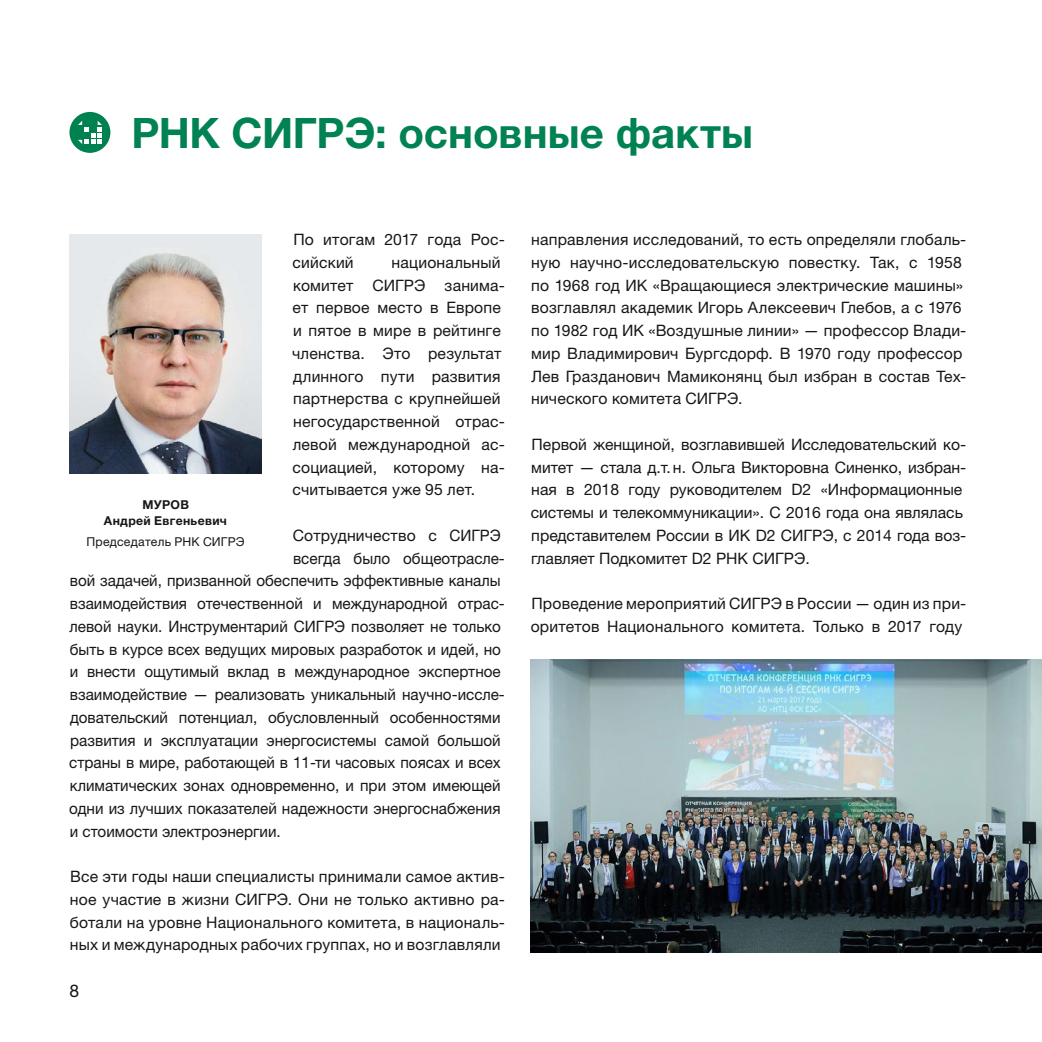
<style>
.page{position:relative;width:1042px;height:1042px;background:#fff}
.page>*{position:absolute;margin:0;border:0;box-sizing:border-box;transform-origin:0 0}
.t1{font:700 42px "Helvetica Neue LTW1 G";color:#008252}
.t2{font:17.5px "Helvetica Neue LTW1 G";color:#181716}
.t3{font:15.75px/22.8px "Helvetica Neue LTW1 G";color:#181716}
.t4{font:700 12.25px/15.8px "Helvetica Neue LTW1 G";letter-spacing:.025em;color:#181716;text-align:center}
.t5{font:12.25px "Helvetica Neue LTW1 G";letter-spacing:.015em;color:#181716}
</style>
<div class="page">
<div style="left:69px;top:112px;width:41px;height:41px;background:#008250;border-radius:50%"></div>
<svg style="left:78px;top:121px;width:24px;height:23px"></svg>
<img style="left:70px;top:234px;width:191px;height:239px">
<img style="left:531px;top:660px;width:511px;height:292px">
<h1 class="t1" style="left:131px;top:107px;width:623px">РНК СИГРЭ: основные факты</h1>
<p class="t3" style="left:292px;top:228px;width:214px">По итогам 2017 года Рос&shy;сийский</p>
<p class="t3" style="left:292px;top:251px;width:214px;text-indent:99px">национальный комитет СИГРЭ занима&shy;ет первое место в Европе и пятое в мире в рейтинге членства. Это результат длинного пути развития партнерства с крупнейшей негосударственной отрас&shy;левой международной ас&shy;социацией, которому на&shy;считывается уже 95 лет.</p>
<p class="t3" style="left:293px;top:524px;width:210px">Сотрудничество с СИГРЭ</p>
<p class="t3" style="left:293px;top:546px;width:213px">всегда было общеотрасле-</p>
<p class="t3" style="left:70px;top:569px;width:432px">вой задачей, призванной обеспечить эффективные каналы</p>
<p class="t3" style="left:70px;top:592px;width:436px">взаимодействия отечественной и международной отрас-</p>
<p class="t3" style="left:70px;top:615px;width:433px">левой науки. Инструментарий СИГРЭ позволяет не только</p>
<p class="t3" style="left:70px;top:637px;width:433px">быть в курсе всех ведущих мировых разработок и идей, но</p>
<p class="t3" style="left:70px;top:660px;width:432px">и внести ощутимый вклад в международное экспертное</p>
<p class="t3" style="left:70px;top:683px;width:436px">взаимодействие — реализовать уникальный научно-иссле-</p>
<p class="t3" style="left:70px;top:706px;width:432px">довательский потенциал, обусловленный особенностями</p>
<p class="t3" style="left:70px;top:728px;width:432px">развития и эксплуатации энергосистемы самой большой</p>
<p class="t3" style="left:69px;top:751px;width:433px">страны в мире, работающей в 11‑ти часовых поясах и всех</p>
<p class="t3" style="left:70px;top:774px;width:432px">климатических зонах одновременно, и при этом имеющей</p>
<p class="t3" style="left:69px;top:797px;width:433px">одни из лучших показателей надежности энергоснабжения</p>
<p class="t3" style="left:70px;top:819px;width:212px">и стоимости электроэнергии.</p>
<p class="t3" style="left:70px;top:865px;width:437px;text-align:justify">Все эти годы наши специалисты принимали самое актив&shy;ное участие в жизни СИГРЭ. Они не только активно ра&shy;ботали на уровне Национального комитета, в националь&shy;ных и международных рабочих группах, но и возглавляли</p>
<p class="t4" style="left:104px;top:496px;width:124px">МУРОВ<br>Андрей Евгеньевич</p>
<p class="t5" style="left:86px;top:533px;width:160px">Председатель РНК СИГРЭ</p>
<p class="t2" style="left:69px;top:980px;width:11px">8</p>
<p class="t3" style="left:531px;top:228px;width:436px">направления исследований, то есть определяли глобаль&shy;ную научно-исследовательскую повестку. Так, с 1958 по 1968 год ИК «Вращающиеся электрические машины» возглавлял академик Игорь Алексеевич Глебов, а с 1976 по 1982 год ИК «Воздушные линии» — профессор Влади&shy;мир Владимирович Бургсдорф. В 1970 году профессор Лев Гразданович Мамиконянц был избран в состав Тех&shy;нического комитета СИГРЭ.</p>
<p class="t3" style="left:531px;top:433px;width:437px">Первой женщиной, возглавившей Исследовательский ко&shy;митет — стала д.т.н. Ольга Викторовна Синенко, избран&shy;ная в 2018 году руководителем D2 «Информационные системы и телекоммуникации». С 2016 года она являлась представителем России в ИК D2 СИГРЭ, с 2014 года воз&shy;главляет Подкомитет D2 РНК СИГРЭ.</p>
<p class="t3" style="left:531px;top:592px;width:437px">Проведение мероприятий СИГРЭ в России — один из при&shy;оритетов Национального комитета. Только в 2017 году</p>
</div>
